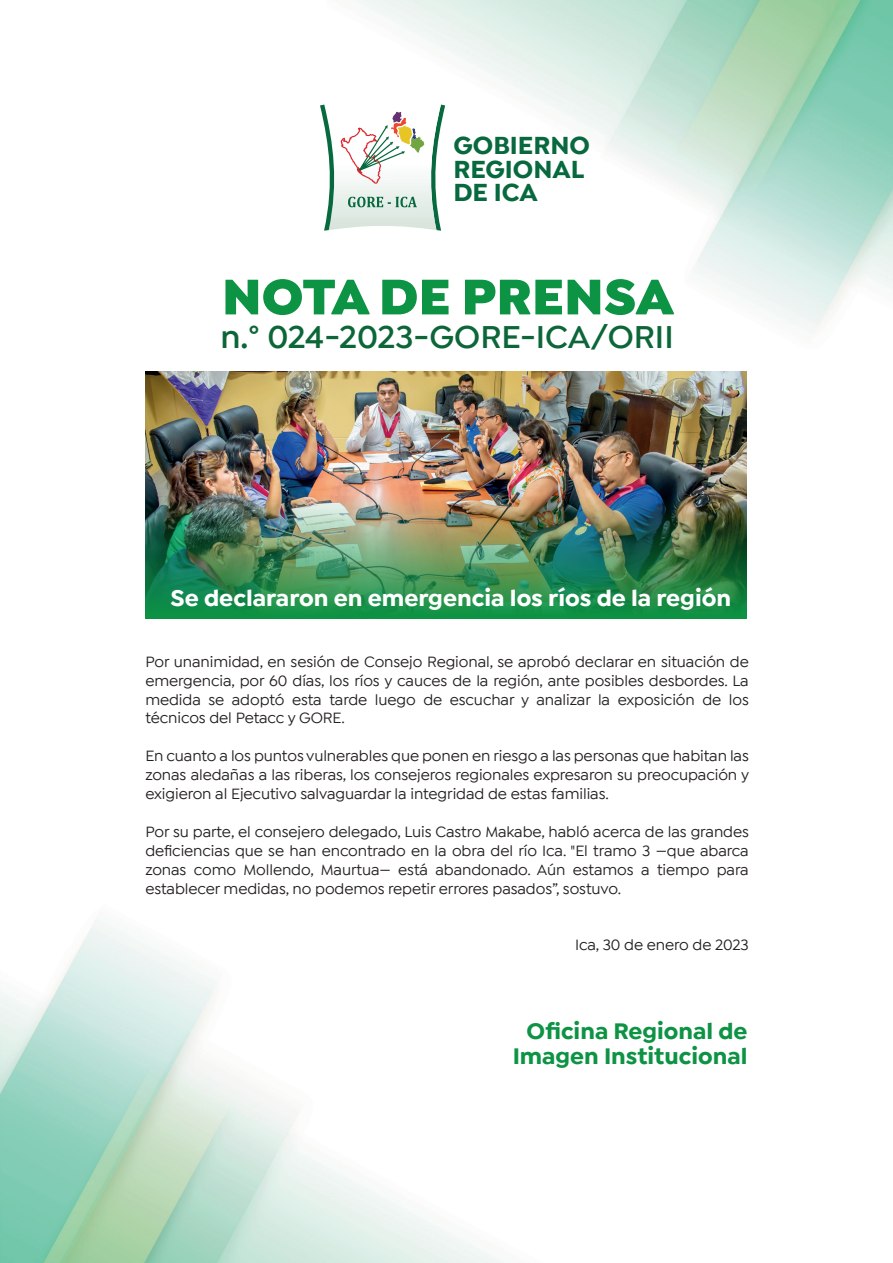
<style>
.page{position:relative;width:893px;height:1263px;background:#fff}
.page>*{position:absolute;margin:0;border:0;box-sizing:border-box;transform-origin:0 0}
.t1{font:900 53.4px "Isidora Sans";color:#0d9344}
.t2{font:600 33.45px "Isidora Sans";color:#0c6638}
.t3{font:700 26.1px/23.5px "Isidora Sans";color:#07693d}
.t4{font:700 24px "Isidora Sans";color:#fff}
.t5{font:700 23.85px/24.6px "Isidora Sans";color:#0d9344;text-align:center}
.t6{font:500 15.75px/18.9px "Isidora Sans";letter-spacing:-.005em;color:#231f20;text-align:justify}
</style>
<div class="page">
<img style="left:0;top:0;width:893px;height:1263px">
<img style="left:145px;top:371px;width:602px;height:117px">
<img style="left:145px;top:488px;width:602px;height:131px">
<svg style="left:320px;top:99px;width:125px;height:132px"></svg>
<h3 class="t3" style="left:453px;top:134px;width:138px">GOBIERNO<br>REGIONAL<br>DE ICA</h3>
<h1 class="t1" style="left:222px;top:262px;width:453px">NOTA DE PRENSA</h1>
<h2 class="t2" style="left:220px;top:317px;width:455px">n.° 024-2023-GORE-ICA/ORII</h2>
<h3 class="t4" style="left:171px;top:584px;width:562px">Se declararon en emergencia los ríos de la región</h3>
<p class="t6" style="left:145px;top:652px;width:605px">Por unanimidad, en sesión de Consejo Regional, se aprobó declarar en situación de emergencia, por 60 días, los ríos y cauces de la región, ante posibles desbordes. La medida se adoptó esta tarde luego de escuchar y analizar la exposición de los técnicos del Petacc y GORE.</p>
<p class="t6" style="left:145px;top:747px;width:605px">En cuanto a los puntos vulnerables que ponen en riesgo a las personas que habitan las zonas aledañas a las riberas, los consejeros regionales expresaron su preocupación y exigieron al Ejecutivo salvaguardar la integridad de estas familias.</p>
<p class="t6" style="left:145px;top:822px;width:605px">Por su parte, el consejero delegado, Luis Castro Makabe, habló acerca de las grandes deficiencias que se han encontrado en la obra del río Ica. "El tramo 3 —que abarca zonas como Mollendo, Maurtua— está abandonado. Aún estamos a tiempo para establecer medidas, no podemos repetir errores pasados”, sostuvo.</p>
<p class="t6" style="left:575px;top:936px;width:175px">Ica, 30 de enero de 2023</p>
<h3 class="t5" style="left:513px;top:1019px;width:236px">Oficina Regional de<br>Imagen Institucional</h3>
</div>
